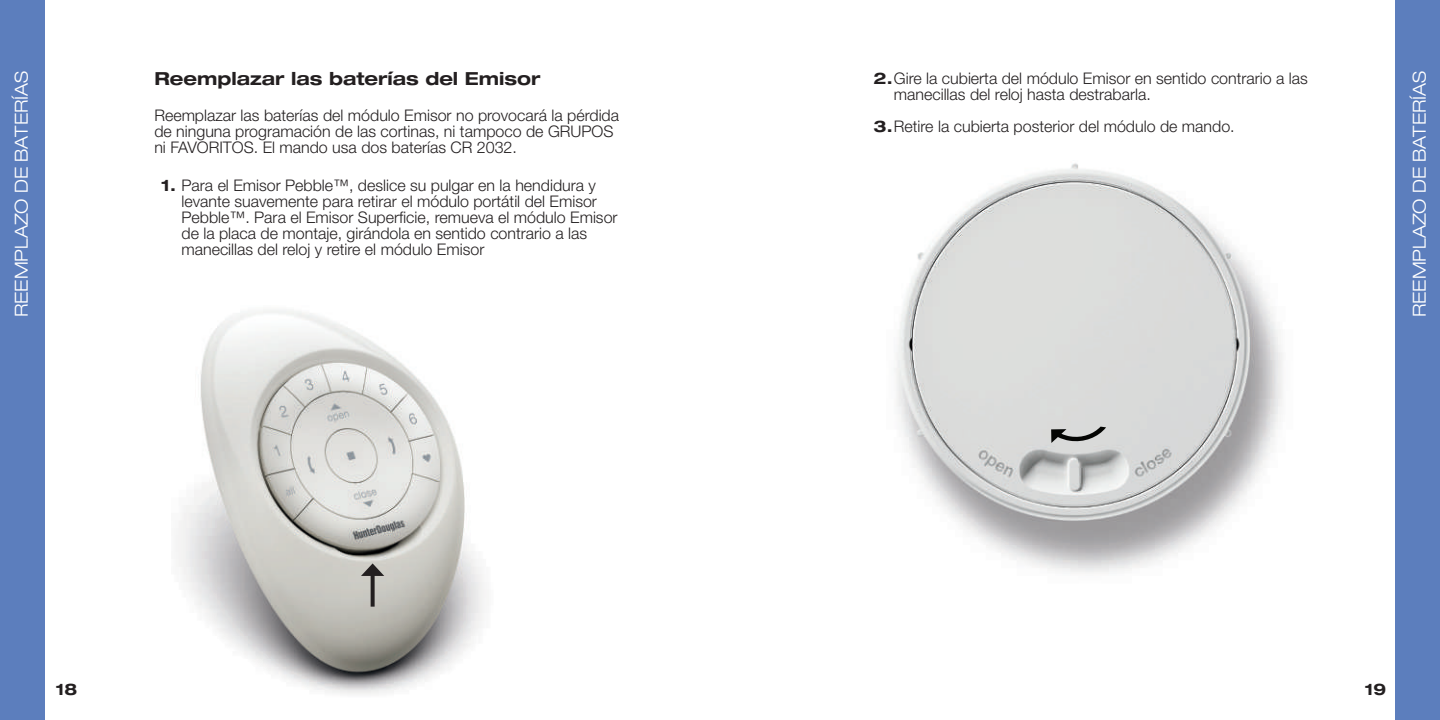
<style>
.page{position:relative;width:1440px;height:720px;background:#fff}
.page>*{position:absolute;margin:0;border:0;box-sizing:border-box;transform-origin:0 0}
.t1{font:300 expanded 18px "Helvetica Neue LT Std";color:#fff}
.t2{font:700 expanded 18px "Helvetica Neue LT Std";color:#231f20}
.t3{font:300 16px/16px "Helvetica Neue LT Std";color:#231f20}
.t4{font:700 expanded 16px "Helvetica Neue LT Std";color:#231f20}
.s1{font-weight:700;font-stretch:expanded}
</style>
<div class="page">
<div style="left:1395px;top:0;width:45px;height:720px;background:#5c7ebd"></div>
<div style="left:0;top:0;width:45px;height:720px;background:#5c7ebd"></div>
<img style="left:894px;top:163px;width:389px;height:410px">
<img style="left:176px;top:310px;width:310px;height:384px">
<svg style="left:1051px;top:425px;width:55px;height:18px"></svg>
<svg style="left:371px;top:592px;width:4px;height:15px"></svg>
<svg style="left:361px;top:563px;width:23px;height:29px"></svg>
<p class="t1" style="left:11px;top:317px;width:248px;rotate:-90deg">REEMPLAZO DE BATERÍAS</p>
<p class="t2" style="left:154px;top:67px;width:388px">Reemplazar las baterías del Emisor</p>
<p class="t3" style="left:154px;top:107px;width:466px">Reemplazar las baterías del módulo Emisor no provocará la pérdida de ninguna programación de las cortinas, ni tampoco de GRUPOS ni FAVORITOS. El mando usa dos baterías CR 2032.</p>
<p class="t3" style="left:181px;top:177px;width:438px;text-indent:-20px"><span class="s1">1.</span> Para el Emisor Pebble™, deslice su pulgar en la hendidura y levante suavemente para retirar el módulo portátil del Emisor Pebble™. Para el Emisor Superficie, remueva el módulo Emisor de la placa de montaje, girándola en sentido contrario a las manecillas del reloj y retire el módulo Emisor</p>
<p class="t3" style="left:894px;top:69px;width:416px;text-indent:-20px"><span class="s1">2.</span>Gire la cubierta del módulo Emisor en sentido contrario a las manecillas del reloj hasta destrabarla.</p>
<p class="t3" style="left:874px;top:117px;width:363px"><span class="s1">3.</span>Retire la cubierta posterior del módulo de mando.</p>
<p class="t1" style="left:1409px;top:317px;width:248px;rotate:-90deg">REEMPLAZO DE BATERÍAS</p>
<p class="t4" style="left:56px;top:680px;width:23px">18</p>
<p class="t4" style="left:1365px;top:680px;width:23px">19</p>
</div>
